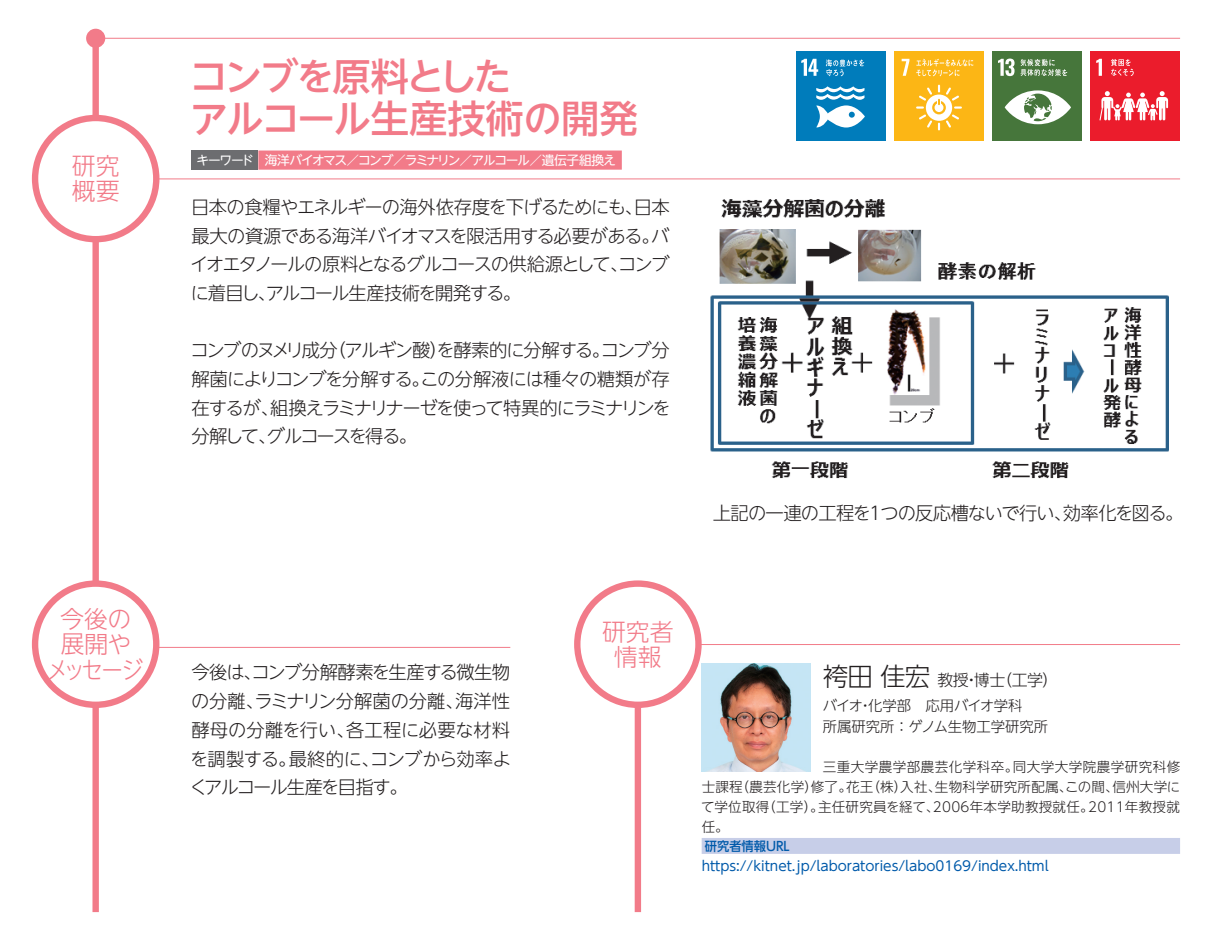
<style>
.page{position:relative;width:1212px;height:944px;background:#fff}
.page>*{position:absolute;margin:0;border:0;box-sizing:border-box;transform-origin:0 0}
.t1{font:500 38.25px/41.4px "UD Shin Go NT Pr 6 N";letter-spacing:-.055em;color:#f27b89}
.t2{font:300 23.85px/25.4px "UD Shin Go NT Pr 6 N";letter-spacing:-.05em;color:#f27b89;text-align:center}
.t3{font:300 23.85px/25.4px "UD Shin Go NT Pr 6 N";color:#f27b89}
.t4{font:300 18.22px/28.8px "UD Shin Go NT Pr 6 N";letter-spacing:-.065em;color:#231f20;text-align:justify}
.t5{font:300 18.22px "UD Shin Go NT Pr 6 N";letter-spacing:-.045em;color:#231f20}
.t6{font:300 15.97px "UD Shin Go NT Pr 6 N";color:#231f20}
.t7{font:300 14.4px/20.7px "UD Shin Go NT Pr 6 N";color:#231f20}
.t8{font:300 13.5px/20px "UD Shin Go NT Pr 6 N";letter-spacing:.02em;color:#231f20;text-align:justify}
.t9{font:13.5px "UD Shin Go NT Pr 6 N";color:#015aaa}
.t10{font:12.83px "UD Shin Go NT Pr 6 N";letter-spacing:-.1em;color:#fff}
.t11{font:500 12.83px "UD Shin Go NT Pr 6 N";color:#015aaa;scale:.96 1}
.s1{font-size:25.43px}
</style>
<div class="page">
<div style="left:92px;top:32px;width:7px;height:880px;background:#f27b89"></div>
<hr style="left:96px;top:38px;width:1084px;height:1px;background:#f27b89">
<div style="left:86px;top:29px;width:19px;height:19px;background:#f27b89;border-radius:50%"></div>
<div style="left:635px;top:606px;width:6px;height:306px;background:#f27b89"></div>
<hr style="left:96px;top:647px;width:414px;height:1px;background:#f27b89">
<hr style="left:638px;top:644px;width:542px;height:1px;background:#f27b89">
<div style="left:35px;top:584px;width:121px;height:121px;background:#fff;border-radius:50%"></div>
<div style="left:32px;top:580px;width:127px;height:128px;border:6px solid #f27b89;border-radius:50%"></div>
<div style="left:577px;top:584px;width:121px;height:121px;background:#fff;border-radius:50%"></div>
<div style="left:574px;top:580px;width:128px;height:128px;border:6px solid #f27b89;border-radius:50%"></div>
<hr style="left:96px;top:179px;width:1084px;height:1px;background:#f27b89">
<div style="left:35px;top:118px;width:121px;height:121px;background:#fff;border-radius:50%"></div>
<div style="left:32px;top:115px;width:127px;height:127px;border:6px solid #f27b89;border-radius:50%"></div>
<div style="left:258px;top:151px;width:364px;height:19px;background:#f27b89"></div>
<div style="left:191px;top:151px;width:67px;height:19px;background:#6c6d70"></div>
<img style="left:710px;top:199px;width:459px;height:280px">
<div style="left:702px;top:838px;width:478px;height:16px;background:#c7cee8"></div>
<img style="left:702px;top:663px;width:108px;height:109px">
<div style="left:796px;top:51px;width:89px;height:89px;background:#007cbb"></div>
<svg style="left:801px;top:59px;width:17px;height:17px"></svg>
<svg style="left:816px;top:86px;width:49px;height:42px"></svg>
<svg style="left:826px;top:59px;width:38px;height:17px"></svg>
<div style="left:894px;top:51px;width:89px;height:89px;background:#fcb615"></div>
<svg style="left:902px;top:59px;width:7px;height:17px"></svg>
<svg style="left:916px;top:85px;width:46px;height:45px"></svg>
<svg style="left:916px;top:59px;width:57px;height:17px"></svg>
<div style="left:992px;top:51px;width:90px;height:89px;background:#46763b"></div>
<svg style="left:998px;top:59px;width:16px;height:17px"></svg>
<svg style="left:1005px;top:90px;width:66px;height:34px"></svg>
<svg style="left:1020px;top:59px;width:47px;height:17px"></svg>
<div style="left:1091px;top:51px;width:89px;height:89px;background:#eb1c2c"></div>
<svg style="left:1096px;top:59px;width:6px;height:17px"></svg>
<svg style="left:1099px;top:91px;width:69px;height:29px"></svg>
<svg style="left:1111px;top:59px;width:23px;height:17px"></svg>
<h2 class="t3" style="left:72px;top:152px;width:49px">研究概要</h2>
<h2 class="t2" style="left:47px;top:605px;width:98px">今後の展開やメッセージ</h2>
<h1 class="t1" style="left:190px;top:55px;width:450px">コンブを原料とした<br>アルコール生産技術の開発</h1>
<p class="t10" style="left:197px;top:150px;width:421px">キーワード 海洋バイオマス／コンブ／ラミナリン／アルコール／遺伝子組換え</p>
<p class="t4" style="left:190px;top:192px;width:481px">日本の食糧やエネルギーの海外依存度を下げるためにも、日本最大の資源である海洋バイオマスを限活用する必要がある。バイオエタノールの原料となるグルコースの供給源として、コンブに着目し、アルコール生産技術を開発する。</p>
<p class="t4" style="left:190px;top:335px;width:482px">コンブのヌメリ成分（アルギン酸）を酵素的に分解する。コンブ分解菌によりコンブを分解する。この分解液には種々の糖類が存在するが、組換えラミナリナーゼを使って特異的にラミナリンを分解して、グルコースを得る。</p>
<p class="t5" style="left:713px;top:499px;width:472px">上記の一連の工程を1つの反応槽ないで行い、効率化を図る。</p>
<p class="t4" style="left:190px;top:657px;width:323px">今後は、コンブ分解酵素を生産する微生物の分離、ラミナリン分解菌の分離、海洋性酵母の分離を行い、各工程に必要な材料を調製する。最終的に、コンブから効率よくアルコール生産を目指す。</p>
<h2 class="t3" style="left:602px;top:618px;width:73px;text-align:center">研究者情報</h2>
<p class="t6" style="left:823px;top:667px;width:237px"><span class="s1">袴田 佳宏</span> 教授・博士（工学）</p>
<p class="t7" style="left:823px;top:695px;width:227px">バイオ・化学部　応用バイオ学科<br>所属研究所：ゲノム生物工学研究所</p>
<p class="t8" style="left:701px;top:756px;width:481px;text-indent:122px">三重大学農学部農芸化学科卒。同大学大学院農学研究科修士課程（農芸化学）修了。花王（株）入社、生物科学研究所配属、この間、信州大学にて学位取得（工学）。主任研究員を経て、2006年本学助教授就任。2011年教授就任。</p>
<p class="t11" style="left:705px;top:835px;width:90px">研究者情報URL</p>
<p class="t9" style="left:702px;top:855px;width:348px">https://kitnet.jp/laboratories/labo0169/index.html</p>
</div>
